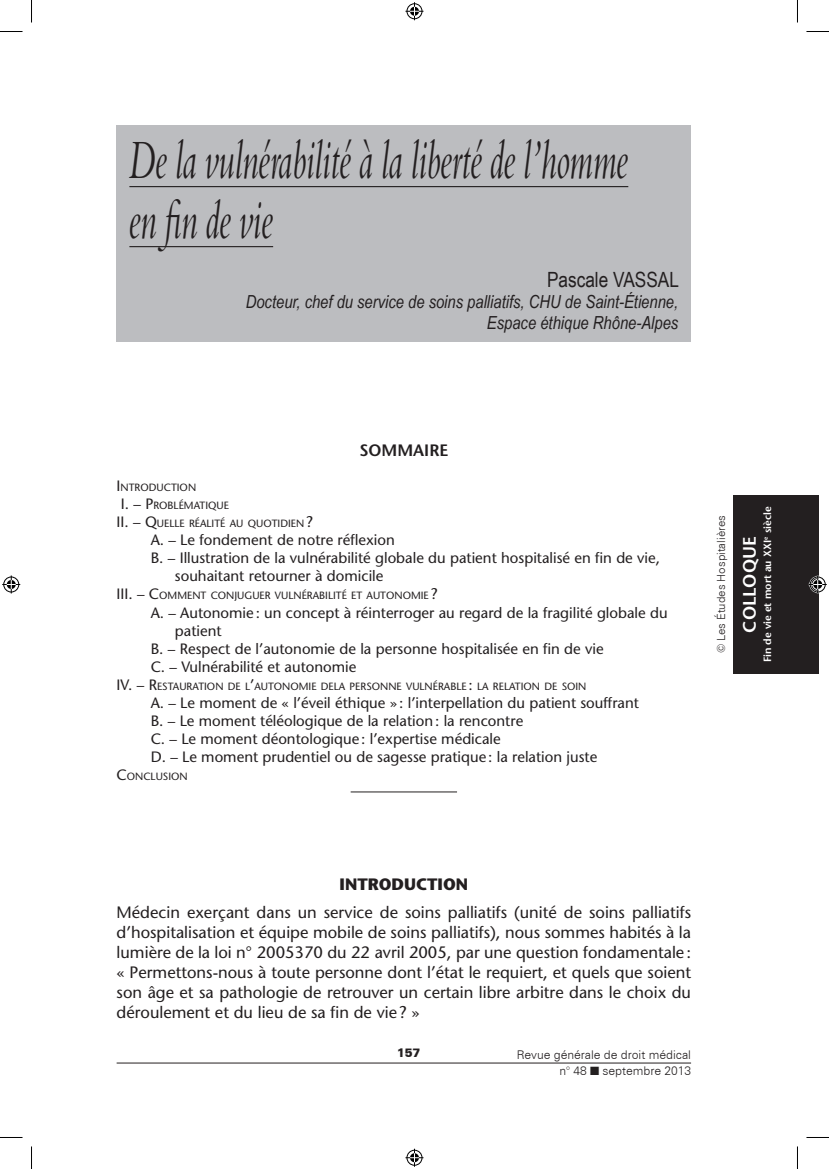
<style>
.page{position:relative;width:829px;height:1169px;background:#fff}
.page>*{position:absolute;margin:0;border:0;box-sizing:border-box;transform-origin:0 0}
.Titre_article-rubriq{font:italic 54px/60px "Bergamo";color:#231f20;scale:.6 1}
.Auteur{font:21px "Arial Narrow";color:#231f20}
.Titres-fonctions{font:italic 18px "Arial Narrow";color:#231f20}
.t1{font:600 18px "Stone Sans";color:#fff}
.Texte_courant{font:16.5px/20px "Stone Sans";color:#231f20;text-align:justify}
.Titre_I-II-III{font:700 16.5px "Stone Sans";color:#231f20}
.sommaire_article{font:600 16.5px "Stone Sans";color:#231f20}
.TDM_Titre_A-B-C{font:15px/18px "Stone Sans";color:#231f20}
.t2{font:300 12px "Zurich BT";color:#231f20}
.t3{font:900 12px "Zurich BT";color:#231f20}
.t4{font:300 11.25px "Zurich BT";color:#231f20}
.TDM_Titre_I-II-III{font:10.5px "Stone Sans";color:#231f20}
.t5{font:600 10.5px "Stone Sans";color:#fff}
.s1{font-size:15px}
</style>
<div class="page">
<div style="left:733px;top:495px;width:85px;height:179px;background:#231f20"></div>
<hr style="left:117px;top:1062px;width:574px;height:1px;background:#231f20">
<div style="left:117px;top:125px;width:574px;height:217px;background:#bcbdc0"></div>
<hr style="left:129px;top:186px;width:499px;height:1px;background:#231f20">
<hr style="left:129px;top:246px;width:144px;height:1px;background:#231f20">
<hr style="left:350px;top:791px;width:107px;height:1px;background:#231f20">
<svg style="left:0;top:31px;width:22px;height:1px"></svg>
<svg style="left:806px;top:31px;width:22px;height:1px"></svg>
<svg style="left:0;top:1137px;width:22px;height:1px"></svg>
<svg style="left:806px;top:1137px;width:22px;height:1px"></svg>
<svg style="left:31px;top:0;width:1px;height:23px"></svg>
<svg style="left:31px;top:1146px;width:1px;height:23px"></svg>
<svg style="left:797px;top:0;width:1px;height:23px"></svg>
<svg style="left:797px;top:1146px;width:1px;height:23px"></svg>
<svg style="left:405px;top:2px;width:18px;height:18px"></svg>
<svg style="left:405px;top:1148px;width:18px;height:18px"></svg>
<svg style="left:2px;top:575px;width:18px;height:18px"></svg>
<svg style="left:808px;top:575px;width:18px;height:18px"></svg>
<p class="Titre_article-rubriq" style="left:129px;top:131px;width:832px">De la vulnérabilité à la liberté de l’homme en fin de vie</p>
<p class="Auteur" style="left:547px;top:264px;width:133px">Pascale VASSAL</p>
<p class="Titres-fonctions" style="left:246px;top:289px;width:434px">Docteur, chef du service de soins palliatifs, CHU de Saint-Étienne,</p>
<p class="Titres-fonctions" style="left:487px;top:310px;width:193px">Espace éthique Rhône-Alpes</p>
<p class="sommaire_article" style="left:359px;top:441px;width:90px">SOMMAIRE</p>
<p class="TDM_Titre_I-II-III" style="left:117px;top:481px;width:81px"><span class="s1">I</span>NTRODUCTION</p>
<p class="TDM_Titre_I-II-III" style="left:121px;top:499px;width:109px"><span class="s1">I. – P</span>ROBLÉMATIQUE</p>
<p class="TDM_Titre_I-II-III" style="left:117px;top:517px;width:198px"><span class="s1">II. – Q</span>UELLE RÉALITÉ AU QUOTI DI EN <span class="s1">?</span></p>
<p class="TDM_Titre_A-B-C" style="left:151px;top:531px;width:246px">A. – Le fondement de notre réflexion</p>
<p class="TDM_Titre_A-B-C" style="left:175px;top:549px;width:486px;text-indent:-24px">B. – Illustration de la vulnérabilité globale du patient hospitalisé en fin de vie, souhaitant retourner à domicile</p>
<p class="TDM_Titre_I-II-III" style="left:117px;top:589px;width:322px"><span class="s1">III. – C</span>OMMENT CONJUGUER VULNÉRABI LITÉ ET AUTONOMI E <span class="s1">?</span></p>
<p class="TDM_Titre_A-B-C" style="left:175px;top:603px;width:494px;text-indent:-24px">A. – Autonomie: un concept à réinterroger au regard de la fragilité globale du patient</p>
<p class="TDM_Titre_A-B-C" style="left:151px;top:639px;width:454px">B. – Respect de l’autonomie de la personne hospitalisée en fin de vie</p>
<p class="TDM_Titre_A-B-C" style="left:151px;top:657px;width:207px">C. – Vulnérabilité et autonomie</p>
<p class="TDM_Titre_I-II-III" style="left:117px;top:679px;width:471px"><span class="s1">IV. – R</span>ESTAURATION DE L<span class="s1">’</span>AUTONOMI E DELA PERSONNE VULNÉRABLE <span class="s1">:</span> LA RELATION DE SOI N</p>
<p class="TDM_Titre_A-B-C" style="left:151px;top:693px;width:490px">A. – Le moment de « l’éveil éthique »: l’interpellation du patient souffrant</p>
<p class="TDM_Titre_A-B-C" style="left:151px;top:711px;width:374px">B. – Le moment téléologique de la relation: la rencontre</p>
<p class="TDM_Titre_A-B-C" style="left:151px;top:729px;width:351px">C. – Le moment déontologique: l’expertise médicale</p>
<p class="TDM_Titre_A-B-C" style="left:151px;top:747px;width:448px">D. – Le moment prudentiel ou de sagesse pratique: la relation juste</p>
<p class="TDM_Titre_I-II-III" style="left:117px;top:769px;width:73px"><span class="s1">C</span>ONCLUSION</p>
<p class="t4" style="left:714px;top:653px;width:139px;rotate:-90deg">© Les Études Hospitalières</p>
<p class="t5" style="left:761px;top:662px;width:157px;rotate:-90deg">Fin de vie et mort au XXI<sup>e</sup> siècle</p>
<p class="t1" style="left:738px;top:632px;width:98px;rotate:-90deg">COLLOQUE</p>
<p class="Titre_I-II-III" style="left:339px;top:874px;width:130px">INTRODUCTION</p>
<p class="Texte_courant" style="left:117px;top:902px;width:576px">Médecin exerçant dans un service de soins palliatifs (unité de soins palliatifs d’hospitalisation et équipe mobile de soins palliatifs), nous sommes habités à la lumière de la loi n° 2005370 du 22 avril 2005, par une question fondamentale: « Permettons-nous à toute personne dont l’état le requiert, et quels que soient son âge et sa pathologie de retrouver un certain libre arbitre dans le choix du déroulement et du lieu de sa fin de vie? »</p>
<p class="t3" style="left:397px;top:1045px;width:25px">157</p>
<p class="t2" style="left:516px;top:1047px;width:176px">Revue générale de droit médical</p>
<p class="t2" style="left:559px;top:1063px;width:133px">n° 48 ■ septembre 2013</p>
</div>
